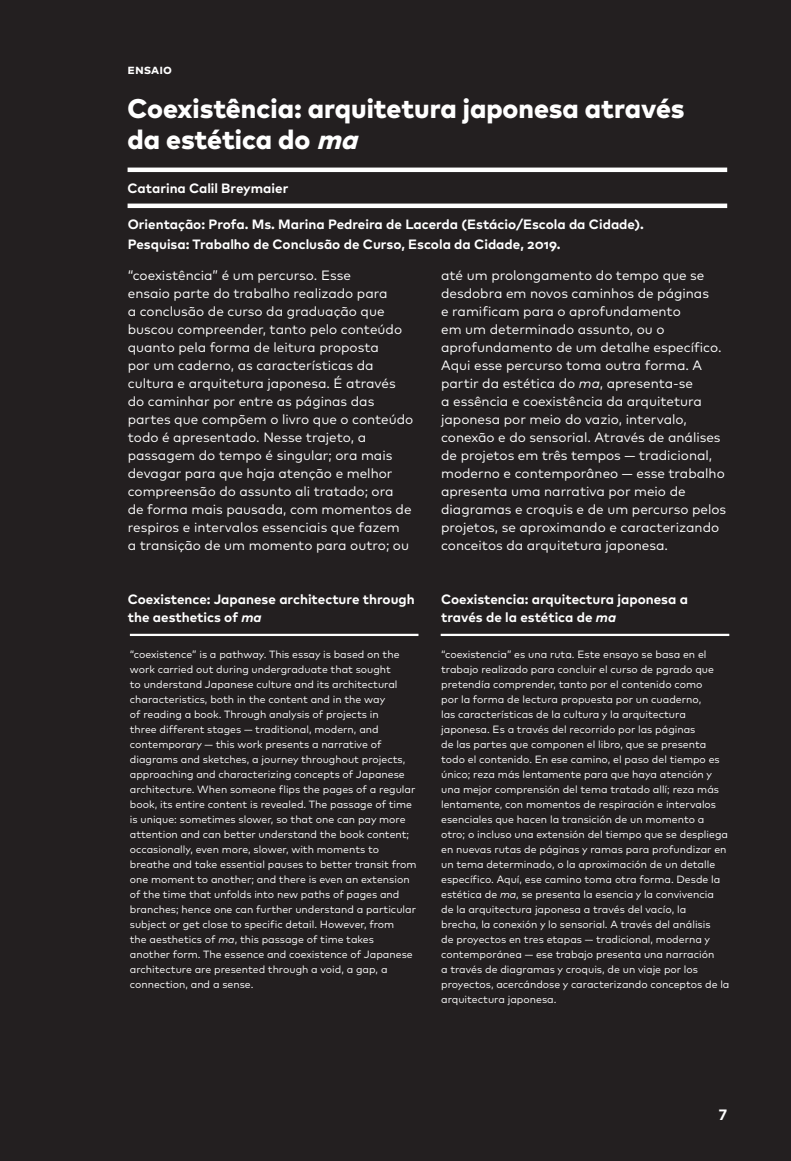
<style>
.page{position:relative;width:791px;height:1161px;background:#231f20}
.page>*{position:absolute;margin:0;border:0;box-sizing:border-box;transform-origin:0 0}
.t1{font:800 27px/31.5px "Mark OT";color:#fff}
.t2{font:700 15px "Mark OT";color:#fff}
.t3{font:13.5px/18px "Mark OT";color:#fff}
.t4{font:700 13.5px/18px "Mark OT";color:#fff}
.t5{font:10.5px/15px "Mark OT";color:#fff}
.s1{font-style:italic}
</style>
<div class="page">
<hr style="left:128px;top:168px;width:599px;height:4px;background:#fff">
<hr style="left:128px;top:204px;width:599px;height:4px;background:#fff">
<hr style="left:441px;top:634px;width:288px;height:2px;background:#fff">
<hr style="left:130px;top:634px;width:288px;height:2px;background:#fff">
<p class="t4" style="left:128px;top:60px;width:46px">ensaio</p>
<h1 class="t1" style="left:128px;top:92px;width:558px">Coexistência: arquitetura japonesa através da estética do <span class="s1">ma</span></h1>
<p class="t4" style="left:128px;top:179px;width:162px">Catarina Calil Breymaier</p>
<p class="t4" style="left:128px;top:214px;width:518px;line-height:19.5px">Orientação: Profa. Ms. Marina Pedreira de Lacerda (Estácio/Escola da Cidade).<br>Pesquisa: Trabalho de Conclusão de Curso, Escola da Cidade, 2019.</p>
<p class="t3" style="left:128px;top:266px;width:287px">“coexistência” é um percurso. Esse<br>ensaio parte do trabalho realizado para<br>a conclusão de curso da graduação que buscou compreender, tanto pelo conteúdo quanto pela forma de leitura proposta<br>por um caderno, as características da cultura e arquitetura japonesa. É através do caminhar por entre as páginas das partes que compõem o livro que o conteúdo todo é apresentado. Nesse trajeto, a passagem do tempo é singular; ora mais devagar para que haja atenção e melhor compreensão do assunto ali tratado; ora<br>de forma mais pausada, com momentos de respiros e intervalos essenciais que fazem<br>a transição de um momento para outro; ou</p>
<p class="t3" style="left:441px;top:266px;width:286px">até um prolongamento do tempo que se desdobra em novos caminhos de páginas<br>e ramificam para o aprofundamento<br>em um determinado assunto, ou o aprofundamento de um detalhe específico.<br>Aqui esse percurso toma outra forma. A partir da estética do <span class="s1">ma</span>, apresenta-se<br>a essência e coexistência da arquitetura japonesa por meio do vazio, intervalo, conexão e do sensorial. Através de análises de projetos em três tempos — tradicional, moderno e contemporâneo — esse trabalho apresenta uma narrativa por meio de diagramas e croquis e de um percurso pelos projetos, se aproximando e caracterizando conceitos da arquitetura japonesa.</p>
<p class="t4" style="left:128px;top:590px;width:288px">Coexistence: Japanese architecture through the aesthetics of <span class="s1">ma</span></p>
<p class="t4" style="left:441px;top:590px;width:248px">Coexistencia: arquitectura japonesa a través de la estética de <span class="s1">ma</span></p>
<p class="t5" style="left:130px;top:646px;width:288px">“coexistence” is a pathway. This essay is based on the work carried out during undergraduate that sought<br>to understand Japanese culture and its architectural characteristics, both in the content and in the way<br>of reading a book. Through analysis of projects in<br>three different stages — traditional, modern, and contemporary — this work presents a narrative of diagrams and sketches, a journey throughout projects, approaching and characterizing concepts of Japanese architecture. When someone flips the pages of a regular book, its entire content is revealed. The passage of time is unique: sometimes slower, so that one can pay more attention and can better understand the book content; occasionally, even more, slower, with moments to breathe and take essential pauses to better transit from one moment to another; and there is even an extension of the time that unfolds into new paths of pages and branches; hence one can further understand a particular subject or get close to specific detail. However, from<br>the aesthetics of <span class="s1">ma</span>, this passage of time takes another form. The essence and coexistence of Japanese architecture are presented through a void, a gap, a connection, and a sense.</p>
<p class="t5" style="left:441px;top:647px;width:290px">“coexistencia” es una ruta. Este ensayo se basa en el trabajo realizado para concluir el curso de pgrado que pretendía comprender, tanto por el contenido como<br>por la forma de lectura propuesta por un cuaderno,<br>las características de la cultura y la arquitectura japonesa. Es a través del recorrido por las páginas<br>de las partes que componen el libro, que se presenta todo el contenido. En ese camino, el paso del tiempo es único; reza más lentamente para que haya atención y una mejor comprensión del tema tratado allí; reza más lentamente, con momentos de respiración e intervalos esenciales que hacen la transición de un momento a otro; o incluso una extensión del tiempo que se despliega en nuevas rutas de páginas y ramas para profundizar en un tema determinado, o la aproximación de un detalle específico. Aquí, ese camino toma otra forma. Desde la estética de <span class="s1">ma</span>, se presenta la esencia y la convivencia<br>de la arquitectura japonesa a través del vacío, la<br>brecha, la conexión y lo sensorial. A través del análisis<br>de proyectos en tres etapas — tradicional, moderna y contemporánea — ese trabajo presenta una narración<br>a través de diagramas y croquis, de un viaje por los proyectos, acercándose y caracterizando conceptos de la arquitectura japonesa.</p>
<h2 class="t2" style="left:719px;top:1105px;width:10px">7</h2>
</div>
